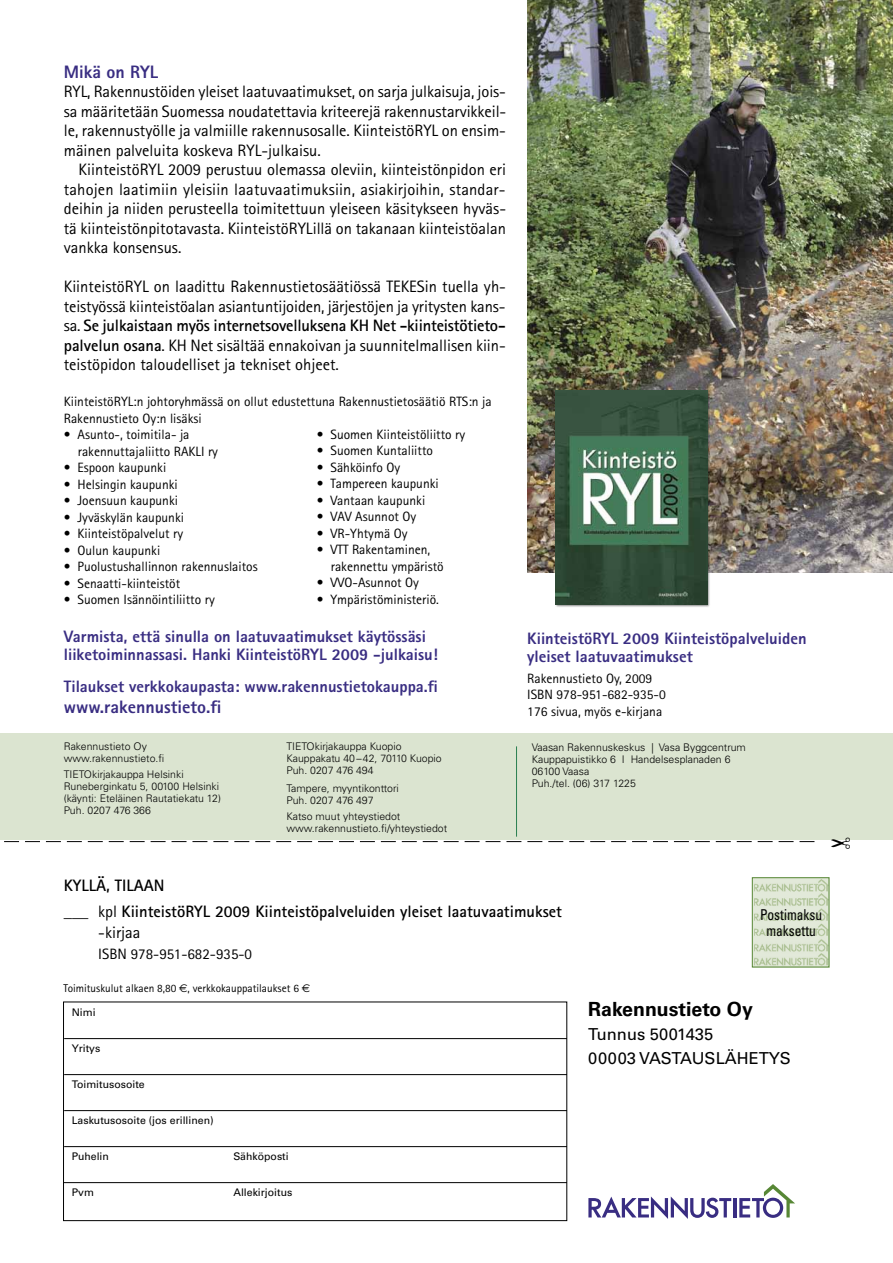
<style>
.page{position:relative;width:893px;height:1263px;background:#fff}
.page>*{position:absolute;margin:0;border:0;box-sizing:border-box;transform-origin:0 0}
.t1{font:700 19.5px "Univers LT Std";color:#000}
.t2{font:800 18px "Rotis Sans Serif";color:#392d82}
.t3{font:16.5px/19.5px "Rotis Sans Serif";color:#000;text-align:justify}
.t4{font:800 16.5px/18px "Rotis Sans Serif";color:#392d82}
.t5{font:700 16.5px/26.5px "Rotis Sans Serif";color:#000}
.t6{font:16.5px/24px "Univers LT Std";color:#000}
.t7{font:15px "Rotis Sans Serif";color:#000}
.t8{font:condensed 15px/16.5px "Univers LT Std";color:#000;text-align:center;scale:.9 1}
.t9{font:13.5px/16.5px "Rotis Sans Serif";color:#000}
.t10{font:11.25px "Rotis Sans Serif";color:#000}
.t11{font:300 10.5px/12px "Univers LT Std";color:#000}
.t12{font:10.5px "Univers LT Std";color:#000}
.s1{font-weight:700}
.s2{font-weight:400}
.s3{font-family:"Euro Sans"}
</style>
<div class="page">
<img style="left:527px;top:0;width:366px;height:573px">
<div style="left:0;top:733px;width:893px;height:106px;background:#dbe4d0"></div>
<svg style="left:4px;top:841px;width:810px;height:1px"></svg>
<hr style="left:733px;top:1198px;width:3px;height:19px;background:#392d82">
<svg style="left:588px;top:1196px;width:143px;height:23px"></svg>
<svg style="left:739px;top:1184px;width:56px;height:34px"></svg>
<div style="left:63px;top:1002px;width:504px;height:219px;border:1px solid #000"></div>
<hr style="left:64px;top:1038px;width:503px;height:1px;background:#000">
<hr style="left:64px;top:1074px;width:503px;height:1px;background:#000">
<hr style="left:64px;top:1110px;width:503px;height:1px;background:#000">
<hr style="left:64px;top:1146px;width:503px;height:1px;background:#000">
<hr style="left:63px;top:1182px;width:504px;height:1px;background:#000">
<img style="left:754px;top:879px;width:73px;height:86px">
<div style="left:752px;top:877px;width:77px;height:90px;border:1px solid #578735"></div>
<div style="left:555px;top:390px;width:156px;height:217px;background:#000;opacity:.5"></div>
<img style="left:556px;top:391px;width:151px;height:213px">
<hr style="left:516px;top:746px;width:1px;height:91px;background:#297f50">
<svg style="left:831px;top:839px;width:19px;height:1px"></svg>
<p class="t2" style="left:64px;top:60px;width:96px">Mikä on RYL</p>
<p class="t3" style="left:64px;top:82px;width:444px">RYL, Rakennustöiden yleiset laatuvaatimukset, on sarja julkaisuja, jois&shy;sa määritetään Suomessa noudatettavia kriteerejä rakennustarvikkeil&shy;le, rakennustyölle ja valmiille rakennusosalle. KiinteistöRYL on ensim&shy;mäinen palveluita koskeva RYL-julkaisu.</p>
<p class="t3" style="left:64px;top:160px;width:444px;text-indent:15px">KiinteistöRYL 2009 perustuu olemassa oleviin, kiinteistönpidon eri tahojen laatimiin yleisiin laatuvaatimuksiin, asiakirjoihin, standar&shy;deihin ja niiden perusteella toimitettuun yleiseen käsitykseen hyväs&shy;tä kiinteistönpitotavasta. KiinteistöRYLillä on takanaan kiinteistöalan vankka konsensus.</p>
<p class="t3" style="left:64px;top:277px;width:444px">KiinteistöRYL on laadittu Rakennustietosäätiössä TEKESin tuella yh&shy;teistyössä kiinteistöalan asiantuntijoiden, järjestöjen ja yritysten kans&shy;sa. <span class="s1">Se julkaistaan myös internetsovelluksena KH Net -kiinteistötieto&shy;palvelun osana</span>. KH Net sisältää ennakoivan ja suunnitelmallisen kiin&shy;teistöpidon taloudelliset ja tekniset ohjeet.</p>
<p class="t9" style="left:64px;top:393px;width:429px">KiinteistöRYL:n johtoryhmässä on ollut edustettuna Rakennustietosäätiö RTS:n ja<br>Rakennustieto Oy:n lisäksi</p>
<p class="t9" style="left:78px;top:426px;width:142px;text-indent:-14px">• Asunto-, toimitila- ja rakennuttajaliitto RAKLI ry</p>
<p class="t9" style="left:64px;top:459px;width:104px">• Espoon kaupunki</p>
<p class="t9" style="left:64px;top:476px;width:115px">• Helsingin kaupunki</p>
<p class="t9" style="left:64px;top:492px;width:116px">• Joensuun kaupunki</p>
<p class="t9" style="left:64px;top:509px;width:122px">• Jyväskylän kaupunki</p>
<p class="t9" style="left:64px;top:525px;width:121px">• Kiinteistöpalvelut ry</p>
<p class="t9" style="left:64px;top:542px;width:98px">• Oulun kaupunki</p>
<p class="t9" style="left:64px;top:558px;width:195px">• Puolustushallinnon rakennuslaitos</p>
<p class="t9" style="left:64px;top:575px;width:118px">• Senaatti-kiinteistöt</p>
<p class="t9" style="left:64px;top:591px;width:152px">• Suomen Isännöintiliitto ry</p>
<p class="t9" style="left:317px;top:426px;width:150px">• Suomen Kiinteistöliitto ry</p>
<p class="t9" style="left:317px;top:442px;width:118px">• Suomen Kuntaliitto</p>
<p class="t9" style="left:317px;top:459px;width:85px">• Sähköinfo Oy</p>
<p class="t9" style="left:317px;top:475px;width:123px">• Tampereen kaupunki</p>
<p class="t9" style="left:317px;top:492px;width:110px">• Vantaan kaupunki</p>
<p class="t9" style="left:317px;top:508px;width:101px">• VAV Asunnot Oy</p>
<p class="t9" style="left:317px;top:525px;width:92px">• VR-Yhtymä Oy</p>
<p class="t9" style="left:331px;top:541px;width:114px;text-indent:-14px">• VTT Rakentaminen, rakennettu ympäristö</p>
<p class="t9" style="left:317px;top:574px;width:104px">• VVO-Asunnot Oy</p>
<p class="t9" style="left:317px;top:591px;width:124px">• Ympäristöministeriö.</p>
<p class="t4" style="left:64px;top:627px;width:376px">Varmista, että sinulla on laatuvaatimukset käytössäsi liiketoiminnassasi. Hanki KiinteistöRYL 2009 -julkaisu!</p>
<p class="t4" style="left:64px;top:677px;width:376px">Tilaukset verkkokaupasta: www.rakennustietokauppa.fi</p>
<p class="t2" style="left:64px;top:696px;width:159px">www.rakennustieto.fi</p>
<p class="t11" style="left:64px;top:740px;width:102px">Rakennustieto Oy www.rakennustieto.fi</p>
<p class="t11" style="left:64px;top:768px;width:159px">tietokirjakauppa Helsinki<br>Runeberginkatu 5, 00100 Helsinki (käynti: Eteläinen Rautatiekatu 12)<br>Puh. 0207 476 366</p>
<p class="t11" style="left:286px;top:740px;width:157px;text-indent:20px">Okirjakauppa Kuopio<br>Kauppakatu 40–42, 70110 Kuopio<br>Puh. 0207 476 494</p>
<p class="t11" style="left:286px;top:782px;width:114px">Tampere, myyntikonttori<br>Puh. 0207 476 497</p>
<p class="t11" style="left:286px;top:810px;width:162px">Katso muut yhteystiedot www.rakennustieto.fi/yhteystiedot</p>
<p class="t11" style="left:286px;top:740px;width:7px">TIET</p>
<p class="t4" style="left:527px;top:629px;width:281px">KiinteistöRYL 2009 Kiinteistöpalveluiden yleiset laatuvaatimukset</p>
<p class="t9" style="left:527px;top:670px;width:140px">Rakennustieto Oy, 2009<br>ISBN 978-951-682-935-0<br>176 sivua, myös e-kirjana</p>
<p class="t11" style="left:532px;top:741px;width:216px">Vaasan Rakennuskeskus | Vasa Byggcentrum<br>Kauppapuistikko 6 I Handelsesplanaden 6<br>06100 Vaasa<br>Puh./tel. (06) 317 1225</p>
<p class="t5" style="left:64px;top:871px;width:500px">KYLLÄ, TILAAN<br><span class="s2">___ kpl</span> KiinteistöRYL 2009 Kiinteistöpalveluiden yleiset laatuvaatimukset</p>
<p class="t3" style="left:98px;top:923px;width:44px">-kirjaa</p>
<p class="t7" style="left:98px;top:945px;width:155px">ISBN 978-951-682-935-0</p>
<p class="t10" style="left:63px;top:982px;width:249px">Toimituskulut alkaen 8,80 <span class="s3">e</span>, verkkokauppatilaukset 6 <span class="s3">e</span></p>
<p class="t12" style="left:72px;top:1005px;width:25px">Nimi</p>
<p class="t12" style="left:72px;top:1041px;width:30px">Yritys</p>
<p class="t12" style="left:72px;top:1077px;width:74px">Toimitusosoite</p>
<p class="t12" style="left:72px;top:1113px;width:143px">Laskutusosoite (jos erillinen)</p>
<p class="t12" style="left:72px;top:1149px;width:39px">Puhelin</p>
<p class="t12" style="left:233px;top:1149px;width:57px">Sähköposti</p>
<p class="t12" style="left:72px;top:1185px;width:24px">Pvm</p>
<p class="t12" style="left:233px;top:1185px;width:60px">Allekirjoitus</p>
<p class="t8" style="left:760px;top:906px;width:71px">Postimaksu maksettu</p>
<p class="t1" style="left:588px;top:998px;width:166px">Rakennustieto Oy</p>
<p class="t6" style="left:588px;top:1022px;width:204px">Tunnus 5001435<br>00003 Vastauslähetys</p>
</div>
